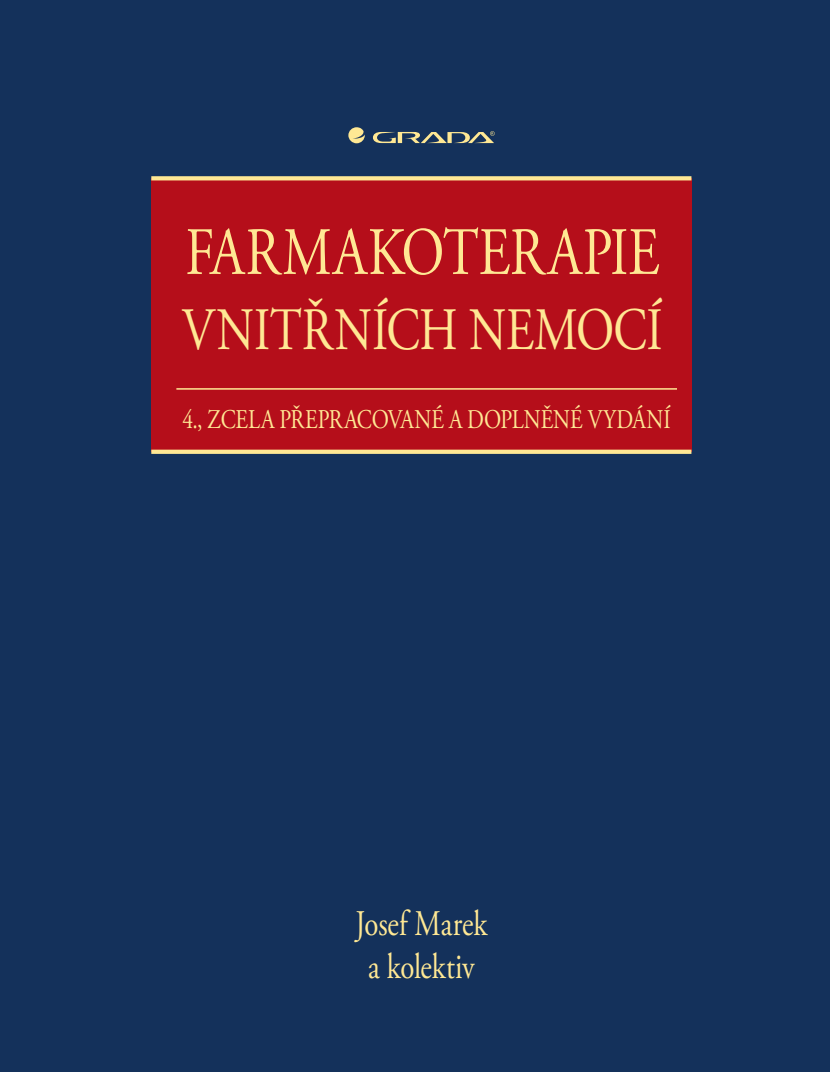
<style>
.page{position:relative;width:830px;height:1072px;background:#fff}
.page>*{position:absolute;margin:0;border:0;box-sizing:border-box;transform-origin:0 0}
.t1{font:67.5px "Adobe Garamond Pro";color:#ffe894;scale:.8 1}
.t2{font:60px "Adobe Garamond Pro";letter-spacing:-.005em;color:#ffe894;scale:.8 1}
.t3{font:36px "Adobe Garamond Pro";letter-spacing:-.005em;color:#ffe894;scale:.8 1}
.t4{font:27px "Adobe Garamond Pro";color:#ffe894;scale:.8 1}
</style>
<div class="page">
<div style="left:0;top:0;width:829px;height:1071px;background:#14315b"></div>
<div style="left:151px;top:178px;width:540px;height:274px;background:#b50e1a"></div>
<svg style="left:151px;top:176px;width:540px;height:4px;background:#f2de90"></svg>
<div style="left:151px;top:449px;width:540px;height:5px;background:#ffe894"></div>
<svg style="left:373px;top:131px;width:121px;height:12px"></svg>
<svg style="left:348px;top:127px;width:16px;height:16px"></svg>
<hr style="left:176px;top:388px;width:500px;height:1px;background:#ffe894">
<p class="t1" style="left:185px;top:212px;width:594px">FARMAKOTERAPIE</p>
<p class="t2" style="left:182px;top:294px;width:601px">VNITŘNÍCH NEMOCÍ</p>
<p class="t4" style="left:182px;top:404px;width:611px">4., ZCELA PŘEPRACOVANÉ A DOPLNĚNÉ VYDÁNÍ</p>
<p class="t3" style="left:355px;top:902px;width:166px">Josef Marek</p>
<p class="t3" style="left:368px;top:945px;width:135px">a kolektiv</p>
</div>
